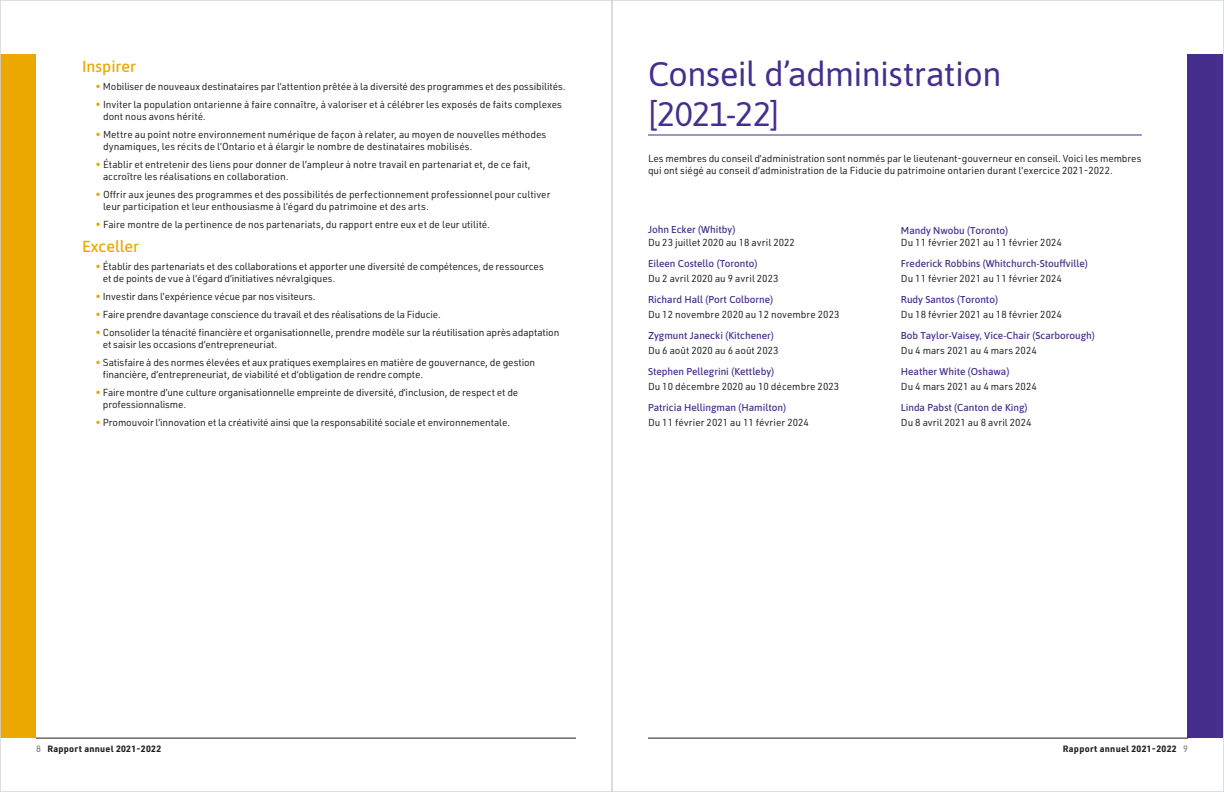
<style>
.page{position:relative;width:1224px;height:792px;background:#fff}
.page>*{position:absolute;margin:0;border:0;box-sizing:border-box;transform-origin:0 0}
.t1{font:34px/40px "Asap";letter-spacing:-.015em;color:#462e8d}
.t2{font:500 16px "Asap";color:#eba900}
.t3{font:10px/12px "URWDIN";color:#231f20}
.t4{font:500 10px "Asap";color:#462e8d}
.t5{font:700 9px "URWDIN";letter-spacing:.03em;color:#231f20}
.s1{color:#eba900}
.s2{font-weight:400;color:#6d6e71}
</style>
<div class="page">
<hr style="left:648px;top:135px;width:494px;height:1px;background:#462e8d">
<div style="left:0;top:54px;width:36px;height:684px;background:#eba900"></div>
<div style="left:1187px;top:54px;width:36px;height:684px;background:#462e8d"></div>
<hr style="left:36px;top:738px;width:540px;height:1px;background:#231f20">
<hr style="left:648px;top:738px;width:540px;height:1px;background:#231f20">
<h2 class="t2" style="left:82px;top:55px;width:55px">Inspirer</h2>
<p class="t3" style="left:96px;top:80px;width:471px"><span class="s1">•</span> Mobiliser de nouveaux destinataires par l’attention prêtée à la diversité des programmes et des possibilités.</p>
<p class="t3" style="left:103px;top:98px;width:461px;text-indent:-7px"><span class="s1">•</span> Inviter la population ontarienne à faire connaître, à valoriser et à célébrer les exposés de faits complexes dont nous avons hérité.</p>
<p class="t3" style="left:103px;top:128px;width:445px;text-indent:-7px"><span class="s1">•</span> Mettre au point notre environnement numérique de façon à relater, au moyen de nouvelles méthodes dynamiques, les récits de l’Ontario et à élargir le nombre de destinataires mobilisés.</p>
<p class="t3" style="left:103px;top:158px;width:429px;text-indent:-7px"><span class="s1">•</span> Établir et entretenir des liens pour donner de l’ampleur à notre travail en partenariat et, de ce fait, accroître les réalisations en collaboration.</p>
<p class="t3" style="left:103px;top:188px;width:449px;text-indent:-7px"><span class="s1">•</span> Offrir aux jeunes des programmes et des possibilités de perfectionnement professionnel pour cultiver leur participation et leur enthousiasme à l’égard du patrimoine et des arts.</p>
<p class="t3" style="left:96px;top:218px;width:396px"><span class="s1">•</span> Faire montre de la pertinence de nos partenariats, du rapport entre eux et de leur utilité.</p>
<h2 class="t2" style="left:82px;top:235px;width:58px">Exceller</h2>
<p class="t3" style="left:103px;top:260px;width:443px;text-indent:-7px"><span class="s1">•</span> Établir des partenariats et des collaborations et apporter une diversité de compétences, de ressources et de points de vue à l’égard d’initiatives névralgiques.</p>
<p class="t3" style="left:96px;top:290px;width:222px"><span class="s1">•</span> Investir dans l’expérience vécue par nos visiteurs.</p>
<p class="t3" style="left:96px;top:308px;width:347px"><span class="s1">•</span> Faire prendre davantage conscience du travail et des réalisations de la Fiducie.</p>
<p class="t3" style="left:103px;top:326px;width:458px;text-indent:-7px"><span class="s1">•</span> Consolider la ténacité financière et organisationnelle, prendre modèle sur la réutilisation après adaptation et saisir les occasions d’entrepreneuriat.</p>
<p class="t3" style="left:103px;top:356px;width:434px;text-indent:-7px"><span class="s1">•</span> Satisfaire à des normes élevées et aux pratiques exemplaires en matière de gouvernance, de gestion financière, d’entrepreneuriat, de viabilité et d’obligation de rendre compte.</p>
<p class="t3" style="left:103px;top:386px;width:417px;text-indent:-7px"><span class="s1">•</span> Faire montre d’une culture organisationnelle empreinte de diversité, d’inclusion, de respect et de professionnalisme.</p>
<p class="t3" style="left:96px;top:416px;width:416px"><span class="s1">•</span> Promouvoir l’innovation et la créativité ainsi que la responsabilité sociale et environnementale.</p>
<h1 class="t1" style="left:648px;top:52px;width:355px">Conseil d’administration [2021-22]</h1>
<p class="t3" style="left:648px;top:152px;width:495px">Les membres du conseil d’administration sont nommés par le lieutenant-gouverneur en conseil. Voici les membres qui ont siégé au conseil d’administration de la Fiducie du patrimoine ontarien durant l’exercice 2021-2022.</p>
<p class="t4" style="left:648px;top:223px;width:89px">John Ecker (Whitby)</p>
<p class="t3" style="left:648px;top:236px;width:148px">Du 23 juillet 2020 au 18 avril 2022</p>
<p class="t4" style="left:648px;top:257px;width:111px">Eileen Costello (Toronto)</p>
<p class="t3" style="left:648px;top:272px;width:132px">Du 2 avril 2020 au 9 avril 2023</p>
<p class="t4" style="left:648px;top:293px;width:127px">Richard Hall (Port Colborne)</p>
<p class="t3" style="left:648px;top:308px;width:193px">Du 12 novembre 2020 au 12 novembre 2023</p>
<p class="t4" style="left:648px;top:329px;width:127px">Zygmunt Janecki (Kitchener)</p>
<p class="t3" style="left:648px;top:344px;width:132px">Du 6 août 2020 au 6 août 2023</p>
<p class="t4" style="left:648px;top:365px;width:128px">Stephen Pellegrini (Kettleby)</p>
<p class="t3" style="left:648px;top:380px;width:193px">Du 10 décembre 2020 au 10 décembre 2023</p>
<p class="t4" style="left:648px;top:401px;width:140px">Patricia Hellingman (Hamilton)</p>
<p class="t3" style="left:648px;top:416px;width:162px">Du 11 février 2021 au 11 février 2024</p>
<p class="t4" style="left:901px;top:224px;width:109px">Mandy Nwobu (Toronto)</p>
<p class="t3" style="left:901px;top:236px;width:162px">Du 11 février 2021 au 11 février 2024</p>
<p class="t4" style="left:901px;top:257px;width:188px">Frederick Robbins (Whitchurch-Stouffville)</p>
<p class="t3" style="left:901px;top:272px;width:162px">Du 11 février 2021 au 11 février 2024</p>
<p class="t4" style="left:901px;top:293px;width:99px">Rudy Santos (Toronto)</p>
<p class="t3" style="left:901px;top:308px;width:162px">Du 18 février 2021 au 18 février 2024</p>
<p class="t4" style="left:901px;top:329px;width:196px">Bob Taylor-Vaisey, Vice-Chair (Scarborough)</p>
<p class="t3" style="left:901px;top:344px;width:137px">Du 4 mars 2021 au 4 mars 2024</p>
<p class="t4" style="left:901px;top:365px;width:110px">Heather White (Oshawa)</p>
<p class="t3" style="left:901px;top:380px;width:137px">Du 4 mars 2021 au 4 mars 2024</p>
<p class="t4" style="left:901px;top:401px;width:128px">Linda Pabst (Canton de King)</p>
<p class="t3" style="left:901px;top:416px;width:132px">Du 8 avril 2021 au 8 avril 2024</p>
<p class="t5" style="left:36px;top:742px;width:127px"><span class="s2">8</span> Rapport annuel 2021-2022</p>
<p class="t5" style="left:1063px;top:742px;width:127px">Rapport annuel 2021-2022 <span class="s2">9</span></p>
</div>
